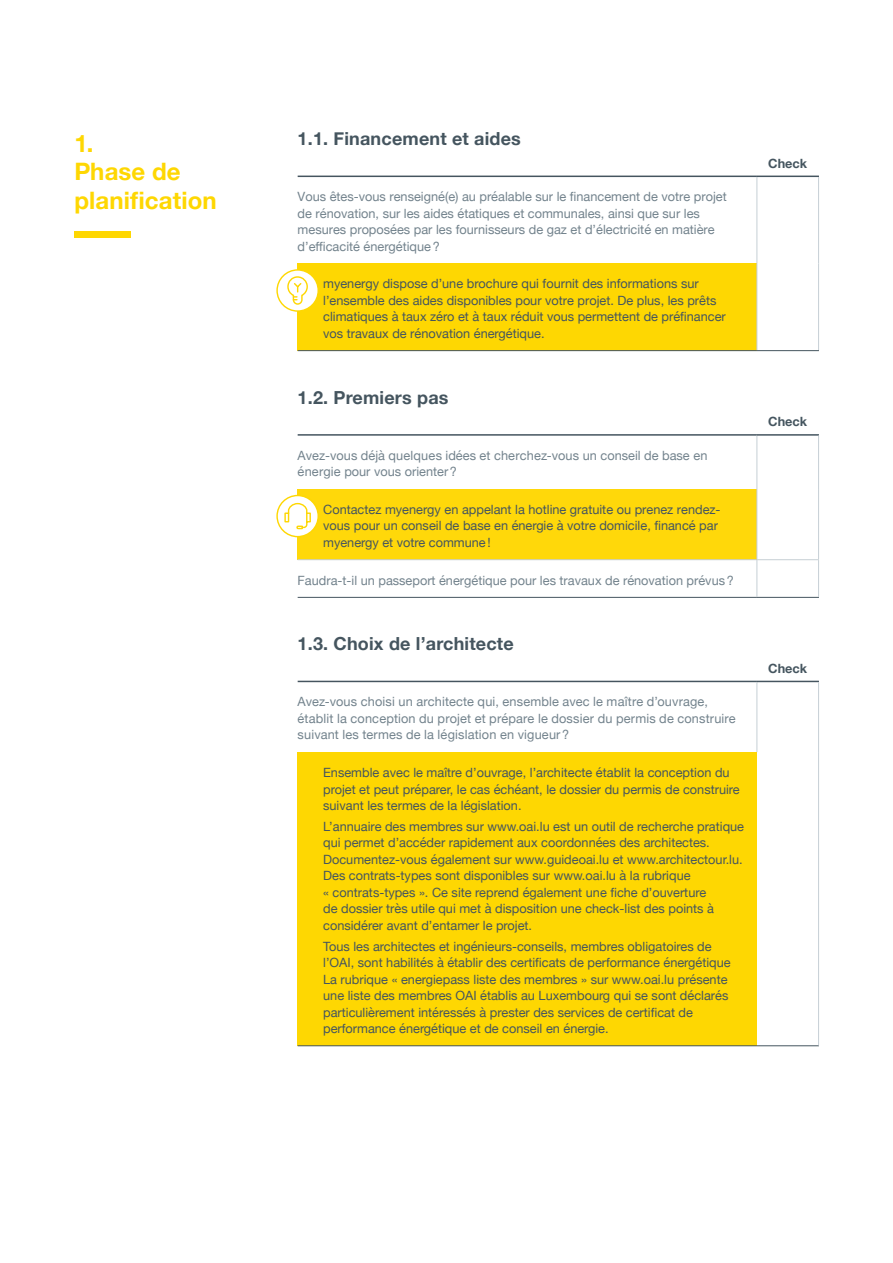
<style>
.page{position:relative;width:893px;height:1263px;background:#fff}
.page>*{position:absolute;margin:0;border:0;box-sizing:border-box;transform-origin:0 0}
.t1{font:700 24px/28.5px "Helvetica Neue";letter-spacing:.005em;color:#fed702}
.t2{font:700 18px "Helvetica Neue";letter-spacing:.01em;color:#45555f}
.t3{font:12.75px/16.5px "Helvetica Neue";color:#45555f}
.t4{font:12.75px/16.5px "Helvetica Neue";color:#73838d}
.t5{font:700 12.75px "Helvetica Neue";color:#45555f}
</style>
<div class="page">
<div style="left:298px;top:263px;width:459px;height:88px;background:#fed702"></div>
<hr style="left:298px;top:176px;width:459px;height:1px;background:#45555f">
<hr style="left:756px;top:177px;width:1px;height:86px;background:#c6cfd5">
<hr style="left:757px;top:176px;width:62px;height:1px;background:#45555f">
<hr style="left:818px;top:177px;width:1px;height:86px;background:#c6cfd5">
<hr style="left:818px;top:263px;width:1px;height:87px;background:#c6cfd5">
<hr style="left:756px;top:263px;width:1px;height:87px;background:#c6cfd5">
<hr style="left:757px;top:350px;width:62px;height:1px;background:#45555f">
<hr style="left:298px;top:350px;width:459px;height:1px;background:#45555f">
<div style="left:298px;top:489px;width:459px;height:71px;background:#ffd80a"></div>
<hr style="left:298px;top:597px;width:459px;height:1px;background:#45555f">
<hr style="left:757px;top:597px;width:62px;height:1px;background:#45555f">
<hr style="left:298px;top:434px;width:459px;height:2px;background:#45555f">
<hr style="left:756px;top:436px;width:1px;height:53px;background:#c6cfd5">
<hr style="left:757px;top:434px;width:62px;height:2px;background:#45555f">
<hr style="left:818px;top:436px;width:1px;height:53px;background:#c6cfd5">
<hr style="left:818px;top:489px;width:1px;height:70px;background:#c6cfd5">
<hr style="left:756px;top:489px;width:1px;height:70px;background:#c6cfd5">
<hr style="left:756px;top:560px;width:1px;height:37px;background:#c6cfd5">
<hr style="left:818px;top:560px;width:1px;height:37px;background:#c6cfd5">
<hr style="left:298px;top:559px;width:459px;height:1px;background:#c6cfd5">
<hr style="left:757px;top:559px;width:62px;height:1px;background:#c6cfd5">
<div style="left:298px;top:752px;width:459px;height:294px;background:#fed702"></div>
<hr style="left:298px;top:1045px;width:459px;height:1px;background:#45555f">
<hr style="left:757px;top:1045px;width:62px;height:1px;background:#45555f">
<hr style="left:298px;top:681px;width:459px;height:1px;background:#45555f">
<hr style="left:756px;top:682px;width:1px;height:70px;background:#c6cfd5">
<hr style="left:757px;top:681px;width:62px;height:1px;background:#45555f">
<hr style="left:818px;top:682px;width:1px;height:70px;background:#c6cfd5">
<hr style="left:818px;top:752px;width:1px;height:293px;background:#c6cfd5">
<svg style="left:277px;top:270px;width:41px;height:41px"></svg>
<div style="left:276px;top:269px;width:43px;height:43px;border:1px solid #fed702;border-radius:50%"></div>
<svg style="left:287px;top:276px;width:22px;height:30px"></svg>
<svg style="left:277px;top:495px;width:41px;height:42px"></svg>
<div style="left:276px;top:495px;width:43px;height:42px;border:1px solid #fed702;border-radius:50%"></div>
<svg style="left:284px;top:502px;width:28px;height:28px"></svg>
<div style="left:74px;top:231px;width:57px;height:6px;background:#fed702"></div>
<p class="t1" style="left:74px;top:130px;width:21px">1.</p>
<p class="t1" style="left:74px;top:158px;width:144px">Phase de planification</p>
<p class="t2" style="left:298px;top:125px;width:225px">1.1. Financement et aides</p>
<p class="t4" style="left:298px;top:189px;width:431px">Vous êtes-vous renseigné(e) au préalable sur le financement de votre projet de rénovation, sur les aides étatiques et communales, ainsi que sur les mesures proposées par les fournisseurs de gaz et d’électricité en matière d’efficacité énergétique?</p>
<p class="t3" style="left:323px;top:276px;width:404px">myenergy dispose d’une brochure qui fournit des informations sur l’ensemble des aides disponibles pour votre projet. De plus, les prêts climatiques à taux zéro et à taux réduit vous permettent de préfinancer vos travaux de rénovation énergétique.</p>
<p class="t2" style="left:298px;top:383px;width:152px">1.2. Premiers pas</p>
<p class="t4" style="left:298px;top:448px;width:411px">Avez-vous déjà quelques idées et cherchez-vous un conseil de base en énergie pour vous orienter?</p>
<p class="t3" style="left:323px;top:502px;width:399px">Contactez myenergy en appelant la hotline gratuite ou prenez rendez&shy;vous pour un conseil de base en énergie à votre domicile, financé par myenergy et votre commune!</p>
<p class="t4" style="left:298px;top:572px;width:438px">Faudra-t-il un passeport énergétique pour les travaux de rénovation prévus?</p>
<p class="t2" style="left:298px;top:630px;width:218px">1.3. Choix de l’architecte</p>
<p class="t4" style="left:298px;top:694px;width:440px">Avez-vous choisi un architecte qui, ensemble avec le maître d’ouvrage, établit la conception du projet et prépare le dossier du permis de construire suivant les termes de la législation en vigueur?</p>
<p class="t3" style="left:323px;top:765px;width:418px">Ensemble avec le maître d’ouvrage, l’architecte établit la conception du projet et peut préparer, le cas échéant, le dossier du permis de construire suivant les termes de la législation.</p>
<p class="t3" style="left:323px;top:819px;width:422px">L’annuaire des membres sur www.oai.lu est un outil de recherche pratique qui permet d’accéder rapidement aux coordonnées des architectes.<br>Documentez-vous également sur www.guideoai.lu et www.architectour.lu.<br>Des contrats-types sont disponibles sur www.oai.lu à la rubrique<br>« contrats-types ». Ce site reprend également une fiche d’ouverture<br>de dossier très utile qui met à disposition une check-list des points à considérer avant d’entamer le projet.</p>
<p class="t3" style="left:323px;top:938px;width:409px">Tous les architectes et ingénieurs-conseils, membres obligatoires de l’OAI, sont habilités à établir des certificats de performance énergétique La rubrique « energiepass liste des membres » sur www.oai.lu présente une liste des membres OAI établis au Luxembourg qui se sont déclarés particulièrement intéressés à prester des services de certificat de performance énergétique et de conseil en énergie.</p>
<p class="t5" style="left:768px;top:153px;width:40px">Check</p>
<p class="t5" style="left:768px;top:412px;width:40px">Check</p>
<p class="t5" style="left:768px;top:658px;width:40px">Check</p>
</div>
